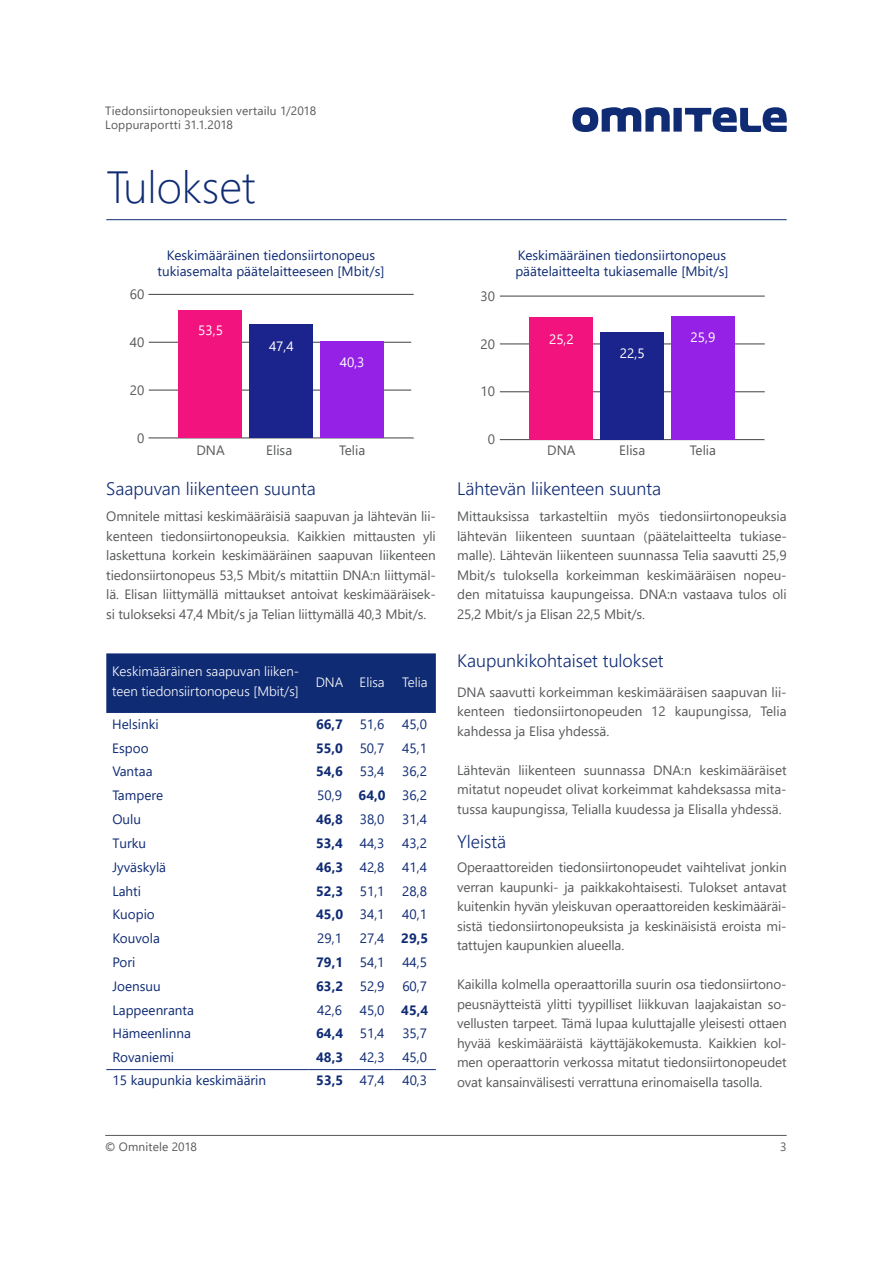
<style>
.page{position:relative;width:893px;height:1263px;background:#fff}
.page>*{position:absolute;margin:0;border:0;box-sizing:border-box;transform-origin:0 0}
.t1{font:300 45px "Segoe UI";color:#0f2b74}
.t2{font:300 18px "Segoe UI";color:#0f2b74}
.t3{font:13.5px/19.5px "Segoe UI";letter-spacing:-.01em;color:#58595b;text-align:justify}
.t4{font:13.5px/16.2px "Segoe UI";color:#0f2b74;text-align:center}
.t5{font:700 13.5px "Segoe UI";color:#0f2b74}
.t6{font:300 13.5px/19.5px "Segoe UI";color:#fff}
.t7{font:13.5px "Segoe UI";color:#fff}
.t8{font:12px/14.4px "Segoe UI";letter-spacing:.015em;color:#58595b}
.s1{font-weight:400}
.s2{font-weight:700}
</style>
<div class="page">
<svg style="left:572px;top:107px;width:215px;height:25px"></svg>
<hr style="left:105px;top:1135px;width:682px;height:1px;background:#58595b">
<hr style="left:106px;top:219px;width:681px;height:1px;background:#0f2b74">
<hr style="left:149px;top:438px;width:265px;height:1px;background:#414042">
<svg style="left:149px;top:437px;width:6px;height:2px"></svg>
<hr style="left:149px;top:390px;width:262px;height:1px;background:#414042">
<hr style="left:149px;top:342px;width:262px;height:1px;background:#414042">
<hr style="left:149px;top:294px;width:265px;height:1px;background:#414042">
<div style="left:320px;top:341px;width:64px;height:97px;background:#9421e5"></div>
<div style="left:249px;top:324px;width:64px;height:114px;background:#1b248c"></div>
<div style="left:179px;top:310px;width:63px;height:128px;background:#f2137e"></div>
<hr style="left:500px;top:439px;width:265px;height:1px;background:#414042">
<hr style="left:500px;top:391px;width:265px;height:1px;background:#414042">
<hr style="left:500px;top:344px;width:265px;height:1px;background:#414042">
<hr style="left:500px;top:296px;width:265px;height:1px;background:#414042">
<div style="left:671px;top:316px;width:64px;height:124px;background:#9421e5"></div>
<div style="left:600px;top:332px;width:64px;height:108px;background:#1b248c"></div>
<div style="left:529px;top:318px;width:64px;height:122px;background:#f2137e"></div>
<div style="left:106px;top:653px;width:330px;height:60px;background:#0f2b74"></div>
<hr style="left:106px;top:1069px;width:202px;height:1px;background:#0f2b74">
<hr style="left:308px;top:1069px;width:43px;height:1px;background:#0f2b74">
<hr style="left:351px;top:1069px;width:42px;height:1px;background:#0f2b74">
<hr style="left:393px;top:1069px;width:43px;height:1px;background:#0f2b74">
<p class="t8" style="left:105px;top:103px;width:212px">Tiedonsiirtonopeuksien vertailu 1/2018<br>Loppuraportti 31.1.2018</p>
<h1 class="t1" style="left:106px;top:151px;width:151px">Tulokset</h1>
<p class="t3" style="left:130px;top:284px;width:16px">60</p>
<p class="t3" style="left:130px;top:332px;width:16px">40</p>
<p class="t3" style="left:130px;top:380px;width:16px">20</p>
<p class="t4" style="left:158px;top:247px;width:228px">Keskimääräinen tiedonsiirtonopeus tukiasemalta päätelaitteeseen [Mbit/s]</p>
<p class="t7" style="left:198px;top:320px;width:26px">53,5</p>
<p class="t7" style="left:269px;top:335px;width:26px">47,4</p>
<p class="t7" style="left:340px;top:352px;width:26px">40,3</p>
<p class="t3" style="left:137px;top:428px;width:9px">0</p>
<p class="t3" style="left:196px;top:440px;width:30px">DNA</p>
<p class="t3" style="left:266px;top:440px;width:27px">Elisa</p>
<p class="t3" style="left:339px;top:440px;width:28px">Telia</p>
<h2 class="t2" style="left:106px;top:474px;width:211px">Saapuvan liikenteen suunta</h2>
<p class="t3" style="left:106px;top:506px;width:331px">Omnitele mittasi keskimääräisiä saapuvan ja lähtevän lii&shy;kenteen tiedonsiirtonopeuksia. Kaikkien mittausten yli laskettuna korkein keskimääräinen saapuvan liikenteen tiedonsiirtonopeus 53,5 Mbit/s mitattiin DNA:n liittymäl&shy;lä. Elisan liittymällä mittaukset antoivat keskimääräisek&shy;si tulokseksi 47,4 Mbit/s ja Telian liittymällä 40,3 Mbit/s.</p>
<p class="t6" style="left:112px;top:661px;width:188px">Keskimääräinen saapuvan liiken&shy;teen tiedonsiirtonopeus [Mbit/s]</p>
<p class="t6" style="left:316px;top:672px;width:70px">DNA Elisa</p>
<p class="t6" style="left:402px;top:672px;width:27px">Telia</p>
<p class="t4" style="left:112px;top:716px;width:48px">Helsinki</p>
<p class="t5" style="left:316px;top:713px;width:70px">66,7 <span class="s1">51,6</span></p>
<p class="t4" style="left:402px;top:716px;width:26px">45,0</p>
<p class="t4" style="left:112px;top:739px;width:38px">Espoo</p>
<p class="t5" style="left:316px;top:737px;width:70px">55,0 <span class="s1">50,7</span></p>
<p class="t4" style="left:402px;top:739px;width:26px">45,1</p>
<p class="t4" style="left:112px;top:763px;width:42px">Vantaa</p>
<p class="t5" style="left:316px;top:761px;width:70px">54,6 <span class="s1">53,4</span></p>
<p class="t4" style="left:402px;top:763px;width:26px">36,2</p>
<p class="t4" style="left:112px;top:787px;width:52px">Tampere</p>
<p class="t4" style="left:317px;top:787px;width:111px">50,9 <span class="s2">64,0</span> 36,2</p>
<p class="t4" style="left:112px;top:811px;width:30px">Oulu</p>
<p class="t5" style="left:316px;top:808px;width:70px">46,8 <span class="s1">38,0</span></p>
<p class="t4" style="left:402px;top:811px;width:26px">31,4</p>
<p class="t4" style="left:112px;top:835px;width:35px">Turku</p>
<p class="t5" style="left:316px;top:832px;width:70px">53,4 <span class="s1">44,3</span></p>
<p class="t4" style="left:402px;top:835px;width:26px">43,2</p>
<p class="t4" style="left:112px;top:858px;width:55px">Jyväskylä</p>
<p class="t5" style="left:316px;top:856px;width:70px">46,3 <span class="s1">42,8</span></p>
<p class="t4" style="left:402px;top:858px;width:26px">41,4</p>
<p class="t4" style="left:112px;top:882px;width:30px">Lahti</p>
<p class="t5" style="left:316px;top:880px;width:70px">52,3 <span class="s1">51,1</span></p>
<p class="t4" style="left:402px;top:882px;width:26px">28,8</p>
<p class="t4" style="left:112px;top:906px;width:44px">Kuopio</p>
<p class="t5" style="left:316px;top:904px;width:70px">45,0 <span class="s1">34,1</span></p>
<p class="t4" style="left:402px;top:906px;width:26px">40,1</p>
<p class="t4" style="left:112px;top:930px;width:49px">Kouvola</p>
<p class="t4" style="left:317px;top:930px;width:26px">29,1</p>
<p class="t4" style="left:360px;top:930px;width:70px">27,4 <span class="s2">29,5</span></p>
<p class="t4" style="left:112px;top:954px;width:24px">Pori</p>
<p class="t5" style="left:316px;top:951px;width:70px">79,1 <span class="s1">54,1</span></p>
<p class="t4" style="left:402px;top:954px;width:26px">44,5</p>
<p class="t4" style="left:112px;top:977px;width:50px">Joensuu</p>
<p class="t5" style="left:316px;top:975px;width:70px">63,2 <span class="s1">52,9</span></p>
<p class="t4" style="left:402px;top:977px;width:26px">60,7</p>
<p class="t4" style="left:112px;top:1001px;width:83px">Lappeenranta</p>
<p class="t4" style="left:317px;top:1001px;width:26px">42,6</p>
<p class="t4" style="left:360px;top:1001px;width:70px">45,0 <span class="s2">45,4</span></p>
<p class="t4" style="left:112px;top:1025px;width:80px">Hämeenlinna</p>
<p class="t5" style="left:316px;top:1023px;width:70px">64,4 <span class="s1">51,4</span></p>
<p class="t4" style="left:402px;top:1025px;width:26px">35,7</p>
<p class="t4" style="left:112px;top:1049px;width:63px">Rovaniemi</p>
<p class="t5" style="left:316px;top:1046px;width:70px">48,3 <span class="s1">42,3</span></p>
<p class="t4" style="left:402px;top:1049px;width:26px">45,0</p>
<p class="t4" style="left:112px;top:1072px;width:155px">15 kaupunkia keskimäärin</p>
<p class="t5" style="left:316px;top:1070px;width:70px">53,5 <span class="s1">47,4</span></p>
<p class="t4" style="left:402px;top:1072px;width:26px">40,3</p>
<p class="t3" style="left:481px;top:286px;width:16px">30</p>
<p class="t3" style="left:481px;top:334px;width:16px">20</p>
<p class="t3" style="left:481px;top:382px;width:16px">10</p>
<p class="t3" style="left:488px;top:429px;width:9px">0</p>
<p class="t4" style="left:515px;top:247px;width:215px;text-align:left">Keskimääräinen tiedonsiirtonopeus päätelaitteelta tukiasemalle [Mbit/s]</p>
<p class="t7" style="left:549px;top:328px;width:26px">25,2</p>
<p class="t7" style="left:691px;top:327px;width:26px">25,9</p>
<p class="t7" style="left:620px;top:342px;width:26px">22,5</p>
<p class="t3" style="left:547px;top:440px;width:30px">DNA</p>
<p class="t3" style="left:619px;top:440px;width:27px">Elisa</p>
<p class="t3" style="left:690px;top:440px;width:28px">Telia</p>
<h2 class="t2" style="left:457px;top:474px;width:206px">Lähtevän liikenteen suunta</h2>
<p class="t3" style="left:457px;top:506px;width:331px">Mittauksissa tarkasteltiin myös tiedonsiirtonopeuksia lähtevän liikenteen suuntaan (päätelaitteelta tukiase&shy;malle). Lähtevän liikenteen suunnassa Telia saavutti 25,9<br>Mbit/s tuloksella korkeimman keskimääräisen nopeu&shy;den mitatuissa kaupungeissa. DNA:n vastaava tulos oli 25,2 Mbit/s ja Elisan 22,5 Mbit/s.</p>
<h2 class="t2" style="left:457px;top:646px;width:208px">Kaupunkikohtaiset tulokset</h2>
<p class="t3" style="left:457px;top:682px;width:331px">DNA saavutti korkeimman keskimääräisen saapuvan lii&shy;kenteen tiedonsiirtonopeuden 12 kaupungissa, Telia kahdessa ja Elisa yhdessä.</p>
<p class="t3" style="left:457px;top:760px;width:331px">Lähtevän liikenteen suunnassa DNA:n keskimääräiset mitatut nopeudet olivat korkeimmat kahdeksassa mita&shy;tussa kaupungissa, Telialla kuudessa ja Elisalla yhdessä.</p>
<h2 class="t2" style="left:457px;top:827px;width:51px">Yleistä</h2>
<p class="t3" style="left:457px;top:857px;width:331px">Operaattoreiden tiedonsiirtonopeudet vaihtelivat jonkin verran kaupunki- ja paikkakohtaisesti. Tulokset antavat kuitenkin hyvän yleiskuvan operaattoreiden keskimääräi&shy;sistä tiedonsiirtonopeuksista ja keskinäisistä eroista mi&shy;tattujen kaupunkien alueella.</p>
<p class="t3" style="left:457px;top:974px;width:331px">Kaikilla kolmella operaattorilla suurin osa tiedonsiirtono&shy;peusnäytteistä ylitti tyypilliset liikkuvan laajakaistan so&shy;vellusten tarpeet. Tämä lupaa kuluttajalle yleisesti ottaen hyvää keskimääräistä käyttäjäkokemusta. Kaikkien kol&shy;men operaattorin verkossa mitatut tiedonsiirtonopeudet ovat kansainvälisesti verrattuna erinomaisella tasolla.</p>
<p class="t8" style="left:105px;top:1139px;width:93px">© Omnitele 2018</p>
<p class="t8" style="left:780px;top:1139px;width:8px">3</p>
</div>
